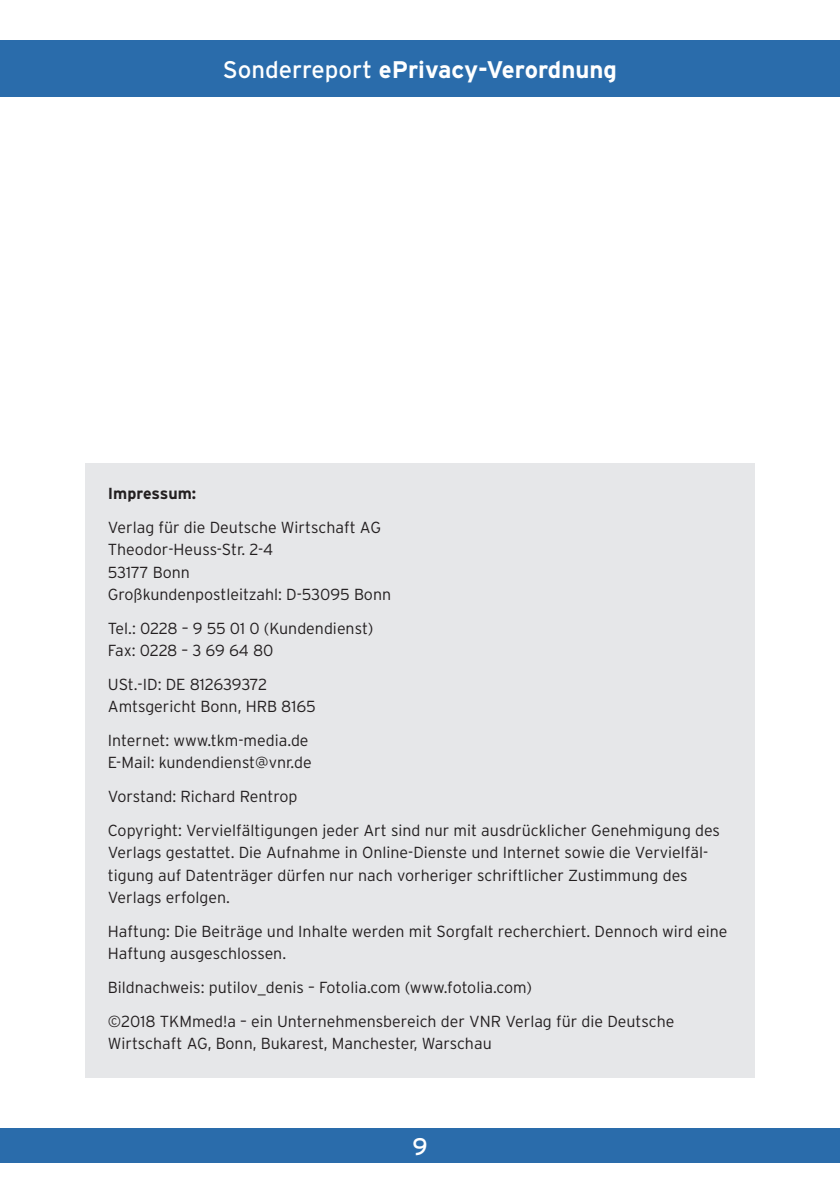
<style>
.page{position:relative;width:840px;height:1191px;background:#fff}
.page>*{position:absolute;margin:0;border:0;box-sizing:border-box;transform-origin:0 0}
.t1{font:700 24px "Interstate";color:#fff}
.t2{font:24px "Interstate";color:#fff}
.t3{font:300 16px/22.4px "Interstate";color:#231f20}
.t4{font:700 16px "Interstate";color:#231f20}
.s1{font-weight:400}
</style>
<div class="page">
<div style="left:0;top:40px;width:839px;height:56px;background:#2a6cab"></div>
<div style="left:0;top:1128px;width:839px;height:34px;background:#2a6cab"></div>
<div style="left:85px;top:463px;width:669px;height:614px;background:#e6e7e9"></div>
<h1 class="t1" style="left:223px;top:56px;width:395px"><span class="s1">Sonderreport</span> ePrivacy-Verordnung</h1>
<p class="t4" style="left:108px;top:484px;width:90px">Impressum:</p>
<p class="t3" style="left:108px;top:516px;width:285px">Verlag für die Deutsche Wirtschaft AG<br>Theodor-Heuss-Str. 2-4<br>53177 Bonn<br>Großkundenpostleitzahl: D-53095 Bonn</p>
<p class="t3" style="left:108px;top:616px;width:267px">Tel.: 0228 – 9 55 01 0 (Kundendienst)<br>Fax: 0228 – 3 69 64 80</p>
<p class="t3" style="left:108px;top:673px;width:209px">USt.-ID: DE 812639372<br>Amtsgericht Bonn, HRB 8165</p>
<p class="t3" style="left:108px;top:729px;width:205px">Internet: www.tkm-media.de<br>E-Mail: kundendienst@vnr.de</p>
<p class="t3" style="left:108px;top:779px;width:613px;line-height:33.8px">Vorstand: Richard Rentrop<br>Copyright: Vervielfältigungen jeder Art sind nur mit ausdrücklicher Genehmigung des</p>
<p class="t3" style="left:108px;top:841px;width:601px">Verlags gestattet. Die Aufnahme in Online-Dienste und Internet sowie die Vervielfäl&shy;tigung auf Datenträger dürfen nur nach vorheriger schriftlicher Zustimmung des<br>Verlags erfolgen.</p>
<p class="t3" style="left:108px;top:920px;width:621px">Haftung: Die Beiträge und Inhalte werden mit Sorgfalt recherchiert. Dennoch wird eine<br>Haftung ausgeschlossen.</p>
<p class="t3" style="left:108px;top:970px;width:567px;line-height:33.8px">Bildnachweis: putilov_denis – Fotolia.com (www.fotolia.com)<br>©2018 TKMmed!a – ein Unternehmensbereich der VNR Verlag für die Deutsche</p>
<p class="t3" style="left:108px;top:1032px;width:385px">Wirtschaft AG, Bonn, Bukarest, Manchester, Warschau</p>
<h1 class="t2" style="left:412px;top:1133px;width:17px">9</h1>
</div>
